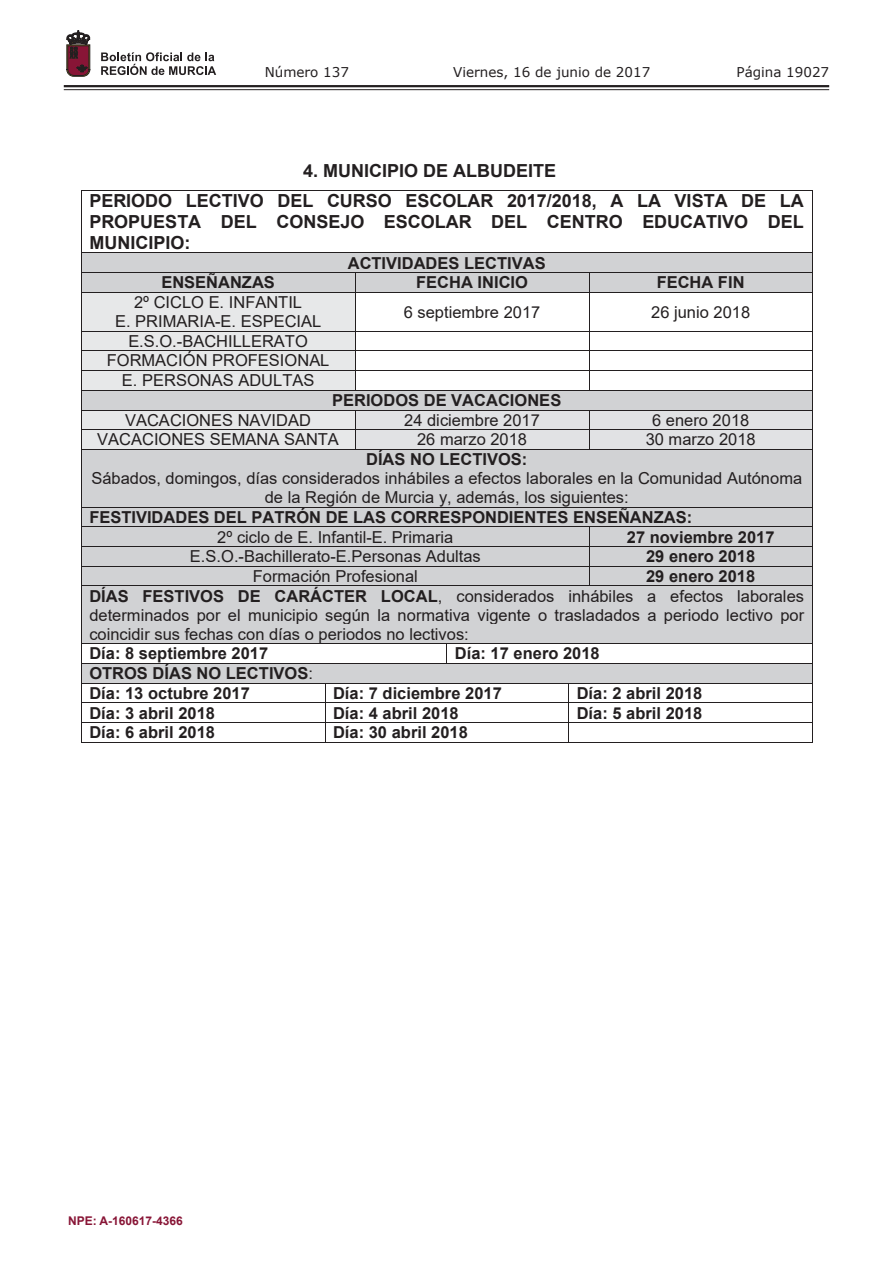
<style>
.page{position:relative;width:893px;height:1263px;background:#fff}
.page>*{position:absolute;margin:0;border:0;box-sizing:border-box;transform-origin:0 0}
.t1{font:700 18px/30.5px "Arial";color:#231f20}
.t2{font:16.5px/19.2px "Arial";color:#231f20;text-align:center}
.t3{font:700 16.5px/19.8px "Arial";color:#231f20}
.t4{font:13.5px "Verdana";color:#231f20}
.t5{font:300 13.5px "Source Sans Pro";color:#231f20}
.t6{font:700 12px "Arial";color:#881536}
.s1{font-weight:700}
.s2{font-weight:400}
</style>
<div class="page">
<hr style="left:64px;top:85px;width:765px;height:2px;background:#231f20">
<hr style="left:64px;top:89px;width:765px;height:1px;background:#231f20">
<svg style="left:101px;top:52px;width:115px;height:23px"></svg>
<svg style="left:67px;top:31px;width:23px;height:45px"></svg>
<hr style="left:81px;top:190px;width:732px;height:1px;background:#231f20">
<hr style="left:81px;top:190px;width:1px;height:63px;background:#231f20">
<hr style="left:812px;top:190px;width:1px;height:63px;background:#231f20">
<div style="left:89px;top:253px;width:715px;height:19px;background:#d1d2d4"></div>
<hr style="left:81px;top:253px;width:732px;height:1px;background:#231f20">
<div style="left:82px;top:273px;width:273px;height:19px;background:#d1d2d4"></div>
<div style="left:355px;top:273px;width:234px;height:19px;background:#d1d2d4"></div>
<div style="left:589px;top:273px;width:223px;height:19px;background:#d1d2d4"></div>
<hr style="left:81px;top:272px;width:508px;height:1px;background:#231f20">
<hr style="left:589px;top:272px;width:223px;height:1px;background:#231f20">
<svg style="left:81px;top:254px;width:1px;height:38px"></svg>
<svg style="left:355px;top:273px;width:1px;height:19px"></svg>
<svg style="left:589px;top:273px;width:1px;height:19px"></svg>
<div style="left:82px;top:293px;width:273px;height:38px;background:#e7e8e9"></div>
<hr style="left:81px;top:292px;width:508px;height:1px;background:#231f20">
<hr style="left:589px;top:292px;width:223px;height:1px;background:#231f20">
<svg style="left:812px;top:254px;width:1px;height:39px"></svg>
<hr style="left:81px;top:293px;width:1px;height:38px;background:#231f20">
<hr style="left:355px;top:293px;width:1px;height:38px;background:#231f20">
<hr style="left:589px;top:293px;width:1px;height:38px;background:#231f20">
<hr style="left:812px;top:293px;width:1px;height:38px;background:#231f20">
<div style="left:82px;top:331px;width:273px;height:19px;background:#e7e8e9"></div>
<hr style="left:81px;top:331px;width:508px;height:1px;background:#231f20">
<hr style="left:589px;top:331px;width:223px;height:1px;background:#231f20">
<div style="left:82px;top:351px;width:273px;height:19px;background:#e7e8e9"></div>
<hr style="left:81px;top:350px;width:508px;height:1px;background:#231f20">
<hr style="left:589px;top:350px;width:223px;height:1px;background:#231f20">
<div style="left:82px;top:371px;width:273px;height:19px;background:#e7e8e9"></div>
<hr style="left:81px;top:370px;width:508px;height:1px;background:#231f20">
<hr style="left:589px;top:370px;width:223px;height:1px;background:#231f20">
<svg style="left:355px;top:332px;width:1px;height:58px"></svg>
<svg style="left:589px;top:332px;width:1px;height:58px"></svg>
<div style="left:82px;top:391px;width:730px;height:19px;background:#d1d2d4"></div>
<hr style="left:81px;top:390px;width:508px;height:1px;background:#231f20">
<hr style="left:589px;top:390px;width:223px;height:1px;background:#231f20">
<div style="left:82px;top:410px;width:273px;height:19px;background:#e7e8e9"></div>
<div style="left:355px;top:410px;width:234px;height:19px;background:#e1e2e4"></div>
<div style="left:589px;top:410px;width:223px;height:19px;background:#e1e2e4"></div>
<hr style="left:81px;top:410px;width:508px;height:1px;background:#231f20">
<hr style="left:589px;top:410px;width:223px;height:1px;background:#231f20">
<div style="left:82px;top:430px;width:273px;height:19px;background:#e7e8e9"></div>
<div style="left:355px;top:430px;width:234px;height:19px;background:#e1e2e4"></div>
<div style="left:589px;top:430px;width:223px;height:19px;background:#e1e2e4"></div>
<hr style="left:81px;top:429px;width:508px;height:1px;background:#231f20">
<hr style="left:589px;top:429px;width:223px;height:1px;background:#231f20">
<svg style="left:81px;top:332px;width:1px;height:117px"></svg>
<svg style="left:355px;top:411px;width:1px;height:38px"></svg>
<svg style="left:589px;top:411px;width:1px;height:38px"></svg>
<div style="left:82px;top:450px;width:730px;height:57px;background:#d1d2d4"></div>
<hr style="left:81px;top:449px;width:508px;height:1px;background:#231f20">
<hr style="left:589px;top:449px;width:223px;height:1px;background:#231f20">
<svg style="left:812px;top:331px;width:1px;height:119px"></svg>
<hr style="left:81px;top:450px;width:1px;height:57px;background:#231f20">
<hr style="left:812px;top:450px;width:1px;height:57px;background:#231f20">
<div style="left:89px;top:507px;width:715px;height:19px;background:#d1d2d4"></div>
<hr style="left:81px;top:507px;width:732px;height:1px;background:#231f20">
<div style="left:82px;top:527px;width:507px;height:19px;background:#d1d2d4"></div>
<div style="left:589px;top:527px;width:223px;height:19px;background:#d1d2d4"></div>
<hr style="left:81px;top:526px;width:508px;height:1px;background:#231f20">
<hr style="left:589px;top:526px;width:223px;height:1px;background:#231f20">
<div style="left:82px;top:547px;width:507px;height:19px;background:#d1d2d4"></div>
<div style="left:589px;top:547px;width:223px;height:19px;background:#d1d2d4"></div>
<hr style="left:81px;top:546px;width:508px;height:1px;background:#231f20">
<hr style="left:589px;top:546px;width:223px;height:1px;background:#231f20">
<div style="left:82px;top:567px;width:507px;height:19px;background:#d1d2d4"></div>
<div style="left:589px;top:567px;width:223px;height:19px;background:#d1d2d4"></div>
<hr style="left:81px;top:566px;width:508px;height:1px;background:#231f20">
<hr style="left:589px;top:566px;width:223px;height:1px;background:#231f20">
<svg style="left:81px;top:508px;width:1px;height:78px"></svg>
<svg style="left:589px;top:527px;width:1px;height:59px"></svg>
<div style="left:82px;top:586px;width:730px;height:57px;background:#d1d2d4"></div>
<hr style="left:81px;top:586px;width:508px;height:1px;background:#231f20">
<hr style="left:589px;top:586px;width:223px;height:1px;background:#231f20">
<svg style="left:812px;top:508px;width:1px;height:78px"></svg>
<hr style="left:81px;top:586px;width:1px;height:57px;background:#231f20">
<hr style="left:812px;top:586px;width:1px;height:57px;background:#231f20">
<hr style="left:81px;top:643px;width:366px;height:1px;background:#231f20">
<hr style="left:447px;top:643px;width:365px;height:1px;background:#231f20">
<svg style="left:446px;top:644px;width:1px;height:19px"></svg>
<div style="left:82px;top:664px;width:730px;height:19px;background:#d1d2d4"></div>
<hr style="left:81px;top:663px;width:366px;height:1px;background:#231f20">
<hr style="left:447px;top:663px;width:365px;height:1px;background:#231f20">
<hr style="left:81px;top:683px;width:732px;height:1px;background:#231f20">
<hr style="left:81px;top:702px;width:732px;height:1px;background:#231f20">
<hr style="left:81px;top:722px;width:732px;height:1px;background:#231f20">
<svg style="left:81px;top:644px;width:1px;height:98px"></svg>
<hr style="left:81px;top:742px;width:244px;height:1px;background:#231f20">
<svg style="left:325px;top:684px;width:1px;height:58px"></svg>
<hr style="left:325px;top:742px;width:243px;height:1px;background:#231f20">
<svg style="left:568px;top:684px;width:1px;height:59px"></svg>
<hr style="left:569px;top:742px;width:243px;height:1px;background:#231f20">
<svg style="left:812px;top:643px;width:1px;height:100px"></svg>
<p class="t4" style="left:265px;top:62px;width:86px">Número 137</p>
<p class="t4" style="left:453px;top:62px;width:199px">Viernes, 16 de junio de 2017</p>
<p class="t4" style="left:736px;top:62px;width:94px">Página 19027</p>
<p class="t5" style="left:512px;top:63px;width:99px">Avda. La Fama, 15</p>
<p class="t1" style="left:89px;top:155px;width:716px;text-indent:214px">4. MUNICIPIO DE ALBUDEITE<br>PERIODO LECTIVO DEL CURSO ESCOLAR 2017/2018, A LA VISTA DE LA</p>
<p class="t1" style="left:89px;top:211px;width:716px;line-height:20.7px">PROPUESTA DEL CONSEJO ESCOLAR DEL CENTRO EDUCATIVO DEL<br>MUNICIPIO:</p>
<p class="t3" style="left:348px;top:253px;width:199px">ACTIVIDADES LECTIVAS</p>
<p class="t3" style="left:161px;top:273px;width:115px">ENSEÑANZAS</p>
<p class="t3" style="left:416px;top:273px;width:113px">FECHA INICIO</p>
<p class="t3" style="left:657px;top:273px;width:89px">FECHA FIN</p>
<p class="t2" style="left:115px;top:293px;width:208px">2º CICLO E. INFANTIL<br>E. PRIMARIA-E. ESPECIAL</p>
<p class="t2" style="left:404px;top:302px;width:138px">6 septiembre 2017</p>
<p class="t2" style="left:651px;top:302px;width:101px">26 junio 2018</p>
<p class="t2" style="left:107px;top:331px;width:224px;line-height:19.8px">E.S.O.-BACHILLERATO<br>FORMACIÓN PROFESIONAL<br>E. PERSONAS ADULTAS</p>
<p class="t3" style="left:332px;top:390px;width:231px">PERIODOS DE VACACIONES</p>
<p class="t2" style="left:125px;top:410px;width:188px">VACACIONES NAVIDAD</p>
<p class="t2" style="left:404px;top:410px;width:137px">24 diciembre 2017</p>
<p class="t2" style="left:652px;top:410px;width:99px">6 enero 2018</p>
<p class="t2" style="left:97px;top:430px;width:243px">VACACIONES SEMANA SANTA</p>
<p class="t2" style="left:417px;top:430px;width:112px">26 marzo 2018</p>
<p class="t2" style="left:646px;top:430px;width:112px">30 marzo 2018</p>
<p class="t3" style="left:366px;top:450px;width:163px">DÍAS NO LECTIVOS:</p>
<p class="t2" style="left:91px;top:469px;width:712px">Sábados, domingos, días considerados inhábiles a efectos laborales en la Comunidad Autónoma de la Región de Murcia y, además, los siguientes:</p>
<p class="t3" style="left:89px;top:507px;width:604px">FESTIVIDADES DEL PATRÓN DE LAS CORRESPONDIENTES ENSEÑANZAS:</p>
<p class="t2" style="left:217px;top:527px;width:238px">2º ciclo de E. Infantil-E. Primaria</p>
<p class="t3" style="left:627px;top:527px;width:149px">27 noviembre 2017</p>
<p class="t2" style="left:190px;top:547px;width:292px">E.S.O.-Bachillerato-E.Personas Adultas</p>
<p class="t3" style="left:646px;top:547px;width:111px">29 enero 2018</p>
<p class="t2" style="left:253px;top:566px;width:167px">Formación Profesional</p>
<p class="t2" style="left:89px;top:566px;width:716px;text-align:left;text-indent:557px"><span class="s1">29 enero 2018<br>DÍAS FESTIVOS DE CARÁCTER LOCAL</span>, considerados inhábiles a efectos laborales determinados por el municipio según la normativa vigente o trasladados a periodo lectivo por coincidir sus fechas con días o periodos no lectivos:</p>
<p class="t3" style="left:89px;top:644px;width:180px">Día: 8 septiembre 2017</p>
<p class="t3" style="left:455px;top:644px;width:146px">Día: 17 enero 2018</p>
<p class="t3" style="left:89px;top:664px;width:225px">OTROS DÍAS NO LECTIVOS<span class="s2">:<br></span>Día: 13 octubre 2017</p>
<p class="t3" style="left:333px;top:683px;width:170px">Día: 7 diciembre 2017</p>
<p class="t3" style="left:577px;top:683px;width:127px">Día: 2 abril 2018</p>
<p class="t3" style="left:89px;top:703px;width:127px">Día: 3 abril 2018</p>
<p class="t3" style="left:333px;top:703px;width:127px">Día: 4 abril 2018</p>
<p class="t3" style="left:577px;top:703px;width:127px">Día: 5 abril 2018</p>
<p class="t3" style="left:89px;top:723px;width:127px">Día: 6 abril 2018</p>
<p class="t3" style="left:333px;top:723px;width:136px">Día: 30 abril 2018</p>
<p class="t6" style="left:68px;top:1212px;width:116px">NPE: A-160617-4366</p>
</div>
